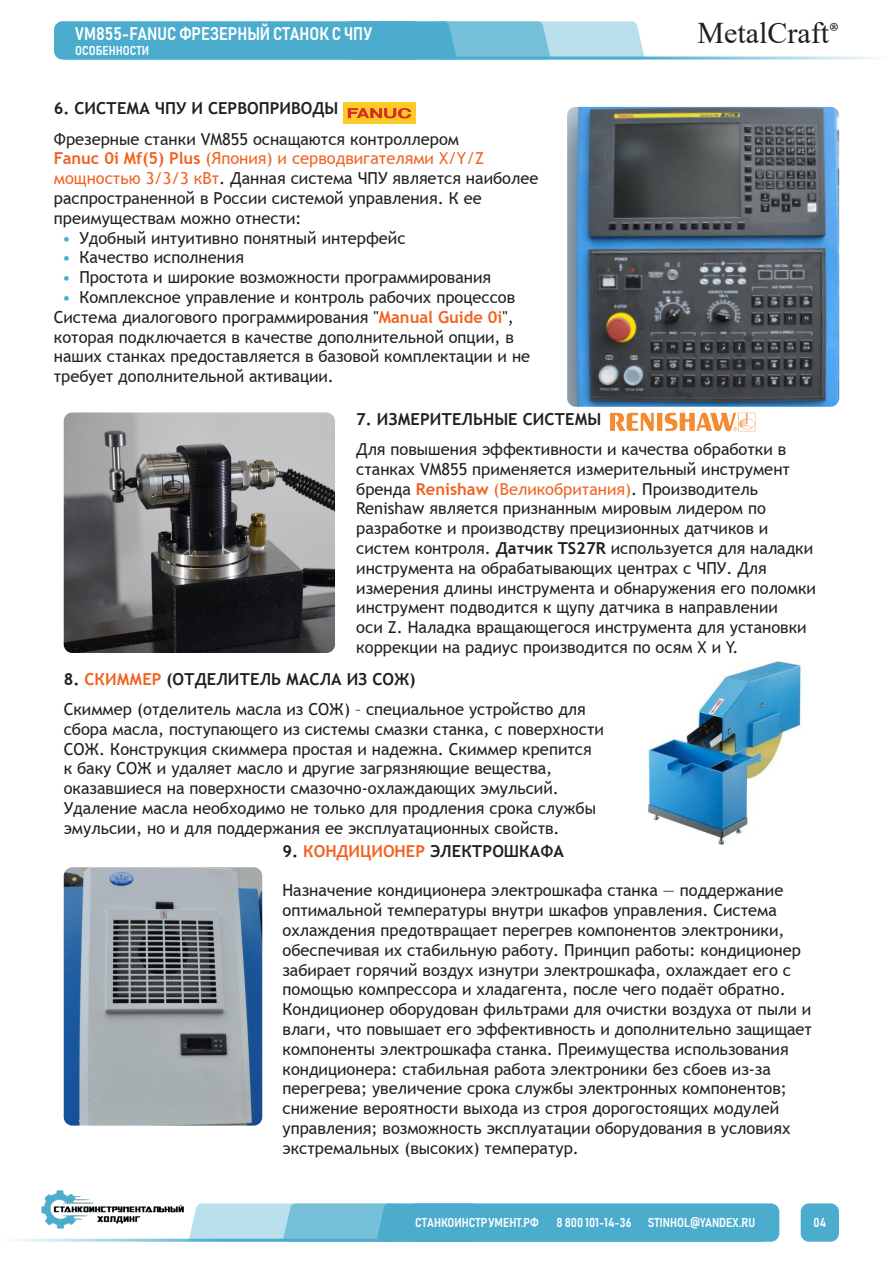
<style>
.page{position:relative;width:893px;height:1263px;background:#fff}
.page>*{position:absolute;margin:0;border:0;box-sizing:border-box;transform-origin:0 0}
.t1{font:30px "Times New Roman";color:#231f20}
.t2{font:18px "Bahnschrift";color:#fff}
.t3{font:16.5px/19.8px "Trebuchet MS";color:#231f20}
.t4{font:700 16.5px "Trebuchet MS";color:#231f20}
.t5{font:12.75px "Bahnschrift";color:#fff}
.s1{font-weight:700;color:#f26221}
.s2{color:#f26221}
.s3{color:#4baccd}
.s4{font-family:"Adobe Hebrew"}
.s5{font-weight:700}
</style>
<div class="page">
<svg style="left:54px;top:21px;width:591px;height:39px;background:#65b8d4"></svg>
<hr style="left:63px;top:57px;width:830px;height:3px;background:#4baccd">
<div style="left:801px;top:1203px;width:38px;height:39px;background:#4baccd;border-radius:9px"></div>
<svg style="left:189px;top:1203px;width:590px;height:39px;background:#67b9d4"></svg>
<hr style="left:0;top:1239px;width:763px;height:3px;background:#4baccd">
<img style="left:41px;top:1190px;width:142px;height:38px">
<img style="left:344px;top:102px;width:72px;height:22px">
<img style="left:567px;top:107px;width:272px;height:300px">
<img style="left:648px;top:662px;width:155px;height:182px">
<img style="left:64px;top:867px;width:198px;height:258px">
<img style="left:64px;top:412px;width:271px;height:241px">
<img style="left:611px;top:413px;width:145px;height:18px">
<p class="t2" style="left:75px;top:22px;width:298px">VM855-FANUC ФРЕЗЕРНЫЙ СТАНОК С ЧПУ</p>
<p class="t5" style="left:75px;top:43px;width:75px">ОСОБЕННОСТИ</p>
<p class="t4" style="left:54px;top:98px;width:286px">6. СИСТЕМА ЧПУ И СЕРВОПРИВОДЫ</p>
<p class="t3" style="left:54px;top:129px;width:486px">Фрезерные станки VM855 оснащаются контроллером<br><span class="s1">Fanuc 0i Mf(5) Plus</span> <span class="s2">(Япония) и серводвигателями Х/Y/Z мощностью 3/3/3 кВт</span>. Данная система ЧПУ является наиболее распространенной в России системой управления. К ее преимуществам можно отнести:</p>
<p class="t3" style="left:62px;top:228px;width:345px"><span class="s3">•</span> Удобный интуитивно понятный интерфейс</p>
<p class="t3" style="left:62px;top:247px;width:183px"><span class="s3">•</span> Качество исполнения</p>
<p class="t3" style="left:62px;top:267px;width:430px"><span class="s3">•</span> Простота и широкие возможности программирования</p>
<p class="t3" style="left:62px;top:287px;width:454px"><span class="s3">•</span> Комплексное управление и контроль рабочих процессов</p>
<p class="t3" style="left:54px;top:307px;width:478px">Система диалогового программирования "<span class="s1">Manual Guide 0i</span>", которая подключается в качестве дополнительной опции, в наших станках предоставляется в базовой комплектации и не требует дополнительной активации.</p>
<h1 class="t1" style="left:698px;top:12px;width:143px">MetalCraft<span class="s4">®</span></h1>
<p class="t4" style="left:356px;top:408px;width:247px">7. ИЗМЕРИТЕЛЬНЫЕ СИСТЕМЫ</p>
<p class="t3" style="left:356px;top:439px;width:461px">Для повышения эффективности и качества обработки в станках VM855 применяется измерительный инструмент бренда <span class="s1">Renishaw</span> <span class="s2">(Великобритания)</span>. Производитель Renishaw является признанным мировым лидером по разработке и производству прецизионных датчиков и систем контроля. <span class="s5">Датчик TS27R</span> используется для наладки инструмента на обрабатывающих центрах с ЧПУ. Для измерения длины инструмента и обнаружения его поломки инструмент подводится к щупу датчика в направлении<br>оси Z. Наладка вращающегося инструмента для установки коррекции на радиус производится по осям X и Y.</p>
<p class="t4" style="left:64px;top:668px;width:353px">8. <span class="s2">СКИММЕР</span> (ОТДЕЛИТЕЛЬ МАСЛА ИЗ СОЖ)</p>
<p class="t3" style="left:64px;top:699px;width:542px">Скиммер (отделитель масла из СОЖ) – специальное устройство для сбора масла, поступающего из системы смазки станка, с поверхности СОЖ. Конструкция скиммера простая и надежна. Скиммер крепится к баку СОЖ и удаляет масло и другие загрязняющие вещества, оказавшиеся на поверхности смазочно-охлаждающих эмульсий.<br>Удаление масла необходимо не только для продления срока службы эмульсии, но и для поддержания ее эксплуатационных свойств.</p>
<p class="t4" style="left:282px;top:840px;width:283px">9. <span class="s2">КОНДИЦИОНЕР</span> ЭЛЕКТРОШКАФА</p>
<p class="t3" style="left:282px;top:880px;width:531px">Назначение кондиционера электрошкафа станка — поддержание оптимальной температуры внутри шкафов управления. Система охлаждения предотвращает перегрев компонентов электроники, обеспечивая их стабильную работу. Принцип работы: кондиционер забирает горячий воздух изнутри электрошкафа, охлаждает его с помощью компрессора и хладагента, после чего подаёт обратно.<br>Кондиционер оборудован фильтрами для очистки воздуха от пыли и влаги, что повышает его эффективность и дополнительно защищает компоненты электрошкафа станка. Преимущества использования кондиционера: стабильная работа электроники без сбоев из-за перегрева; увеличение срока службы электронных компонентов; снижение вероятности выхода из строя дорогостоящих модулей управления; возможность эксплуатации оборудования в условиях экстремальных (высоких) температур.</p>
<p class="t5" style="left:415px;top:1215px;width:125px">СТАНКОИНСТРУМЕНТ.РФ</p>
<p class="t5" style="left:556px;top:1215px;width:76px">8 800 101-14-36</p>
<p class="t5" style="left:648px;top:1215px;width:109px">STINHOL@YANDEX.RU</p>
<p class="t5" style="left:814px;top:1215px;width:14px">04</p>
</div>
